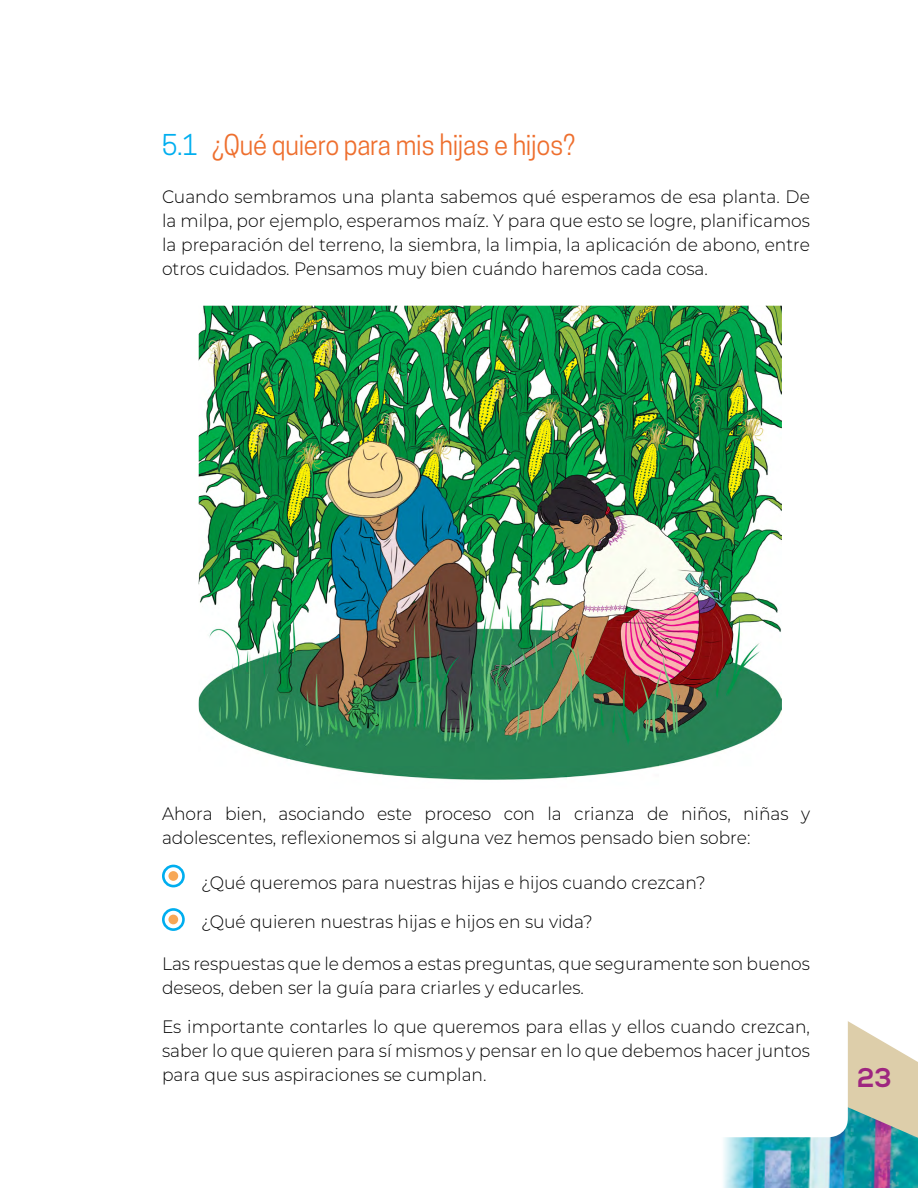
<style>
.page{position:relative;width:918px;height:1188px;background:#fff}
.page>*{position:absolute;margin:0;border:0;box-sizing:border-box;transform-origin:0 0}
.t1{font:27px "Cooper Hewitt";letter-spacing:-.01em;color:#ee6f2e;scale:.95 1}
.t2{font:700 27px "Nexa";color:#9e2680;scale:.95 1}
.t3{font:300 18px/24px "Montserrat";color:#000;scale:.95 1}
.s1{color:#00aeef}
</style>
<div class="page">
<img style="left:723px;top:1021px;width:195px;height:167px">
<svg style="left:162px;top:698px;width:686px;height:439px"></svg>
<img style="left:199px;top:306px;width:583px;height:482px">
<div style="left:162px;top:865px;width:23px;height:22px;border:3px solid #00aeef;border-radius:50%"></div>
<div style="left:168px;top:871px;width:10px;height:10px;background:#f7a756;border-radius:50%"></div>
<div style="left:162px;top:908px;width:23px;height:23px;border:3px solid #00aeef;border-radius:50%"></div>
<div style="left:168px;top:915px;width:10px;height:9px;background:#f7a756;border-radius:50%"></div>
<h1 class="t1" style="left:162px;top:129px;width:436px"><span class="s1">5.1</span> ¿Qué quiero para mis hijas e hijos?</h1>
<p class="t3" style="left:162px;top:184px;width:684px;text-align:justify">Cuando sembramos una planta sabemos qué esperamos de esa planta. De la milpa, por ejemplo, esperamos maíz. Y para que esto se logre, planificamos la preparación del terreno, la siembra, la limpia, la aplicación de abono, entre otros cuidados. Pensamos muy bien cuándo haremos cada cosa.</p>
<p class="t3" style="left:162px;top:801px;width:684px">Ahora bien, asociando este proceso con la crianza de niños, niñas y adolescentes, reflexionemos si alguna vez hemos pensado bien sobre:</p>
<p class="t3" style="left:201px;top:862px;width:533px;line-height:39px">¿Qué queremos para nuestras hijas e hijos cuando crezcan? ¿Qué quieren nuestras hijas e hijos en su vida?</p>
<p class="t3" style="left:162px;top:951px;width:684px">Las respuestas que le demos a estas preguntas, que seguramente son buenos deseos, deben ser la guía para criarles y educarles.</p>
<p class="t3" style="left:162px;top:1014px;width:684px;text-align:justify">Es importante contarles lo que queremos para ellas y ellos cuando crezcan, saber lo que quieren para sí mismos y pensar en lo que debemos hacer juntos para que sus aspiraciones se cumplan.</p>
<h1 class="t2" style="left:858px;top:1062px;width:38px">23</h1>
</div>
